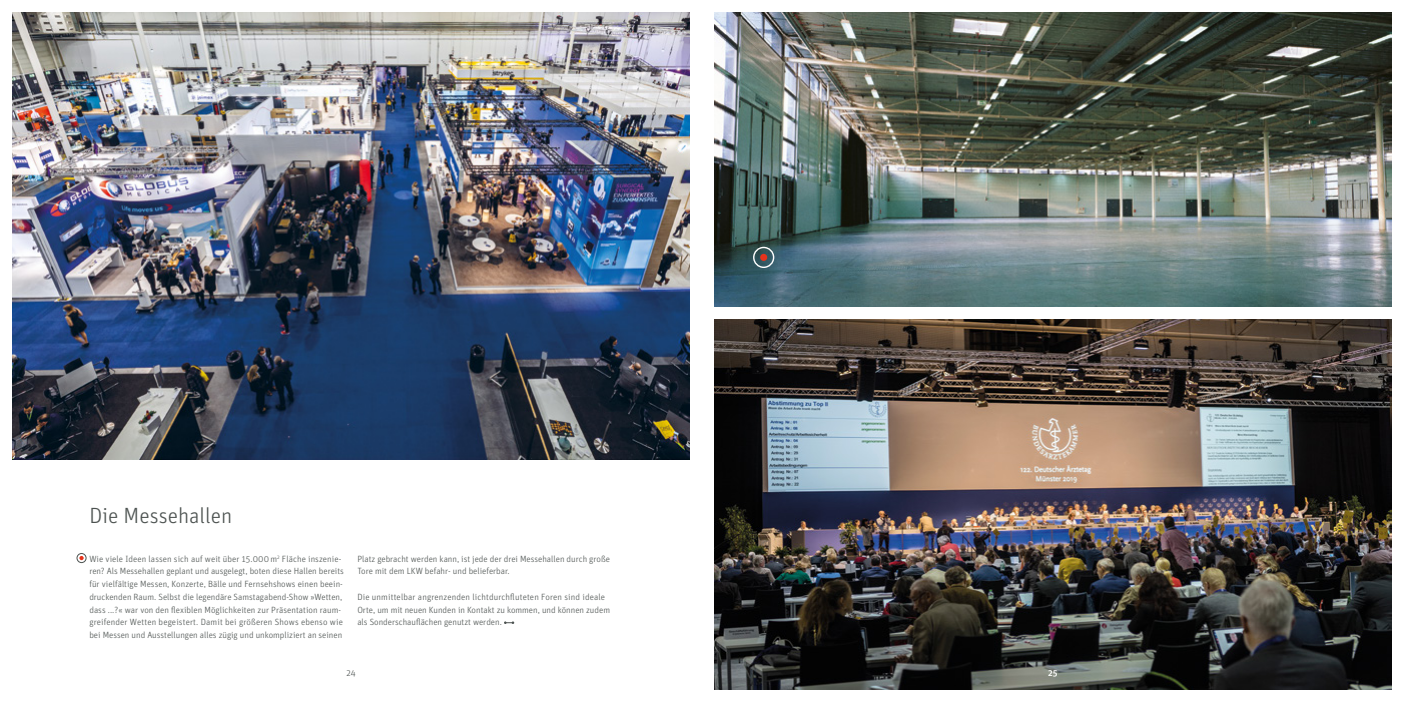
<style>
.page{position:relative;width:1404px;height:702px;background:#fff}
.page>*{position:absolute;margin:0;border:0;box-sizing:border-box;transform-origin:0 0}
.t1{font:300 22px "Unit OT";color:#4c5250}
.t2{font:300 9px/12.8px "Unit OT";color:#4c5250}
.t3{font:500 9px "Unit OT";color:#fff}
</style>
<div class="page">
<img style="left:13px;top:13px;width:676px;height:446px">
<img style="left:714px;top:319px;width:676px;height:370px">
<img style="left:714px;top:13px;width:676px;height:293px">
<div style="left:753px;top:247px;width:21px;height:21px;border:1px solid #fff;border-radius:50%"></div>
<div style="left:760px;top:254px;width:7px;height:7px;background:#e6331c;border-radius:50%"></div>
<svg style="left:504px;top:621px;width:10px;height:3px"></svg>
<svg style="left:79px;top:556px;width:5px;height:4px"></svg>
<div style="left:77px;top:553px;width:9px;height:10px;border:1px solid #4c5250;border-radius:50%"></div>
<h1 class="t1" style="left:89px;top:502px;width:144px">Die Messehallen</h1>
<p class="t2" style="left:89px;top:552px;width:256px">Wie viele Ideen lassen sich auf weit über 15.000m<sup>2</sup> Fläche inszenie&shy;ren? Als Messehallen geplant und ausgelegt, boten diese Hallen bereits für vielfältige Messen, Konzerte, Bälle und Fernsehshows einen beein&shy;druckenden Raum. Selbst die legendäre Samstagabend-Show »Wetten, dass ...?« war von den flexiblen Möglichkeiten zur Präsentation raum&shy;greifender Wetten begeistert. Damit bei größeren Shows ebenso wie bei Messen und Ausstellungen alles zügig und unkompliziert an seinen</p>
<p class="t2" style="left:357px;top:552px;width:254px">Platz gebracht werden kann, ist jede der drei Messehallen durch große<br>Tore mit dem LKW befahr- und belieferbar.</p>
<p class="t2" style="left:357px;top:590px;width:254px">Die unmittelbar angrenzenden lichtdurchfluteten Foren sind ideale<br>Orte, um mit neuen Kunden in Kontakt zu kommen, und können zudem als Sonderschauflächen genutzt werden.</p>
<p class="t2" style="left:346px;top:667px;width:11px">24</p>
<p class="t3" style="left:1048px;top:667px;width:11px">25</p>
</div>
